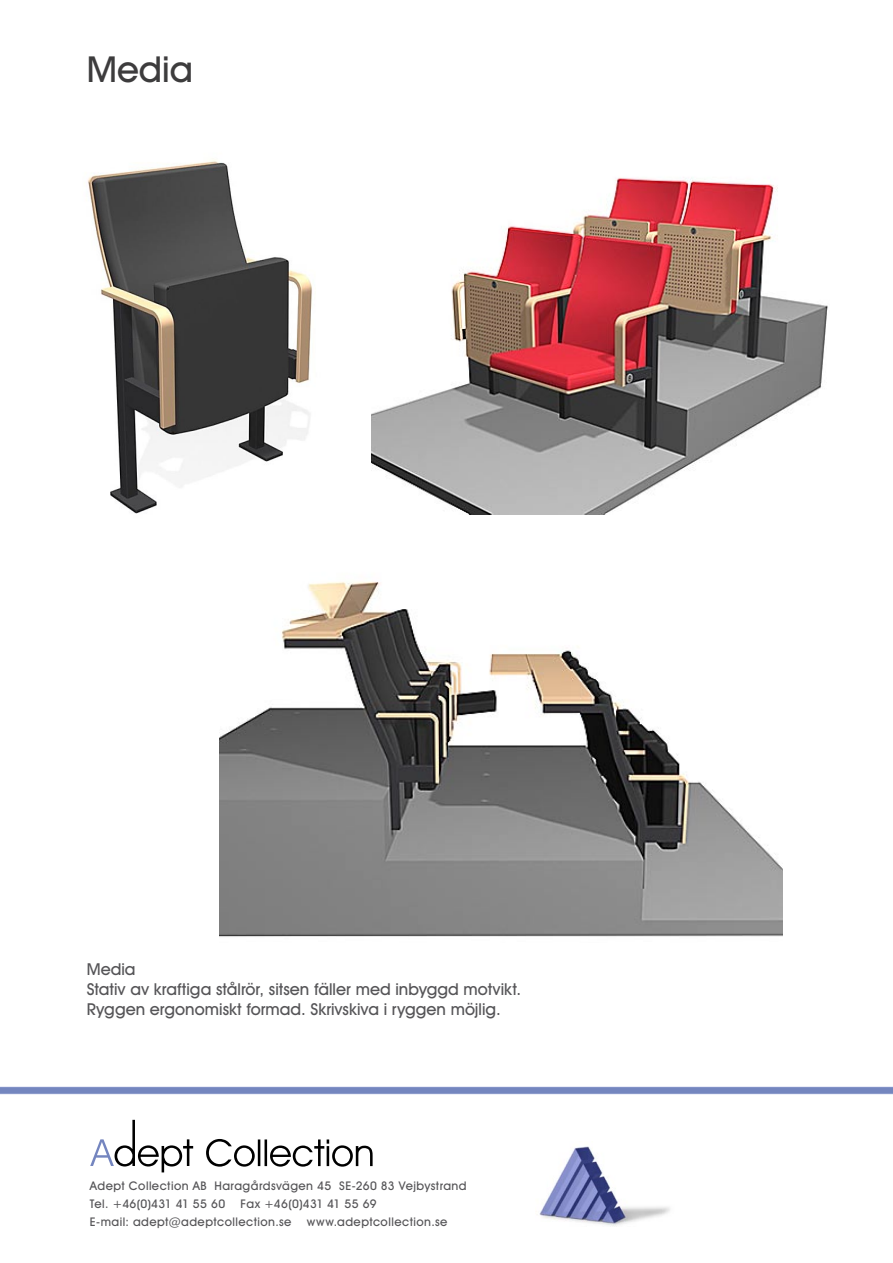
<style>
.page{position:relative;width:893px;height:1263px;background:#fff}
.page>*{position:absolute;margin:0;border:0;box-sizing:border-box;transform-origin:0 0}
.t1{font:500 36px "Avant Garde IT Cby BT";color:#3d3c3d}
.t2{font:500 16.5px/19.8px "Avant Garde IT Cby BT";color:#565558}
.t3{font:500 12px/18px "Avant Garde IT Cby BT";letter-spacing:.04em;color:#565558}
</style>
<div class="page">
<svg style="left:206px;top:1139px;width:167px;height:27px"></svg>
<svg style="left:90px;top:1119px;width:103px;height:53px"></svg>
<img style="left:539px;top:1146px;width:131px;height:80px">
<img style="left:220px;top:581px;width:562px;height:356px">
<img style="left:371px;top:177px;width:457px;height:338px">
<img style="left:87px;top:160px;width:225px;height:354px">
<h1 class="t1" style="left:87px;top:47px;width:108px">Media</h1>
<h2 class="t2" style="left:87px;top:959px;width:436px">Media<br>Stativ av kraftiga stålrör, sitsen fäller med inbyggd motvikt.<br>Ryggen ergonomiskt formad. Skrivskiva i ryggen möjlig.</h2>
<p class="t3" style="left:90px;top:1177px;width:378px">Adept Collection AB Haragårdsvägen 45 SE-260 83 Vejbystrand<br>Tel. +46(0)431 41 55 60</p>
<p class="t3" style="left:90px;top:1195px;width:288px;text-indent:151px">Fax +46(0)431 41 55 69<br>E-mail: adept@adeptcollection.se</p>
<p class="t3" style="left:307px;top:1213px;width:142px">www.adeptcollection.se</p>
</div>
